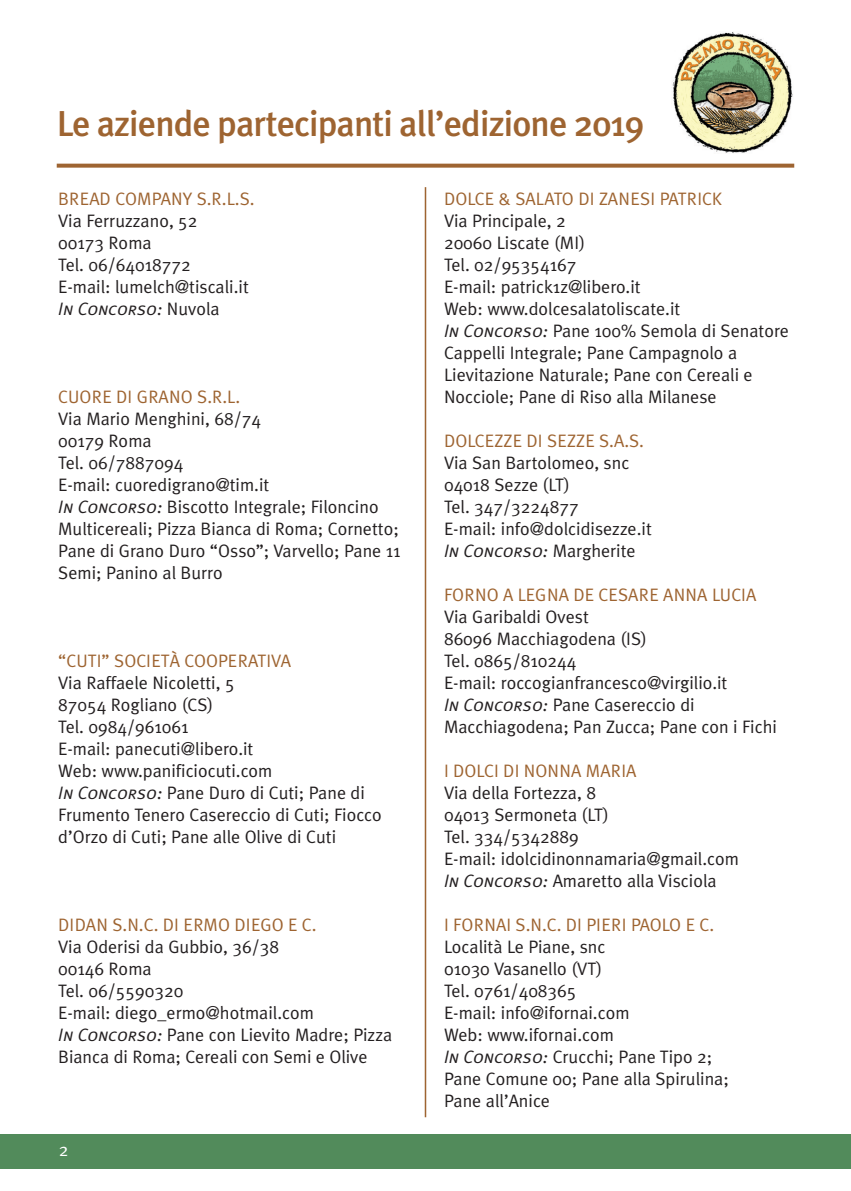
<style>
.page{position:relative;width:851px;height:1191px;background:#fff}
.page>*{position:absolute;margin:0;border:0;box-sizing:border-box;transform-origin:0 0}
.t1{font:500 36px "Meta Plus";letter-spacing:-.025em;color:#9e6431}
.t2{font:18px/22px "Meta Plus Normal";color:#231f20}
.t3{font:18px "Meta Plus Normal";color:#9e6431}
.t4{font:italic 18px "Meta Plus Normal Caps";color:#231f20}
.t5{font:18px "Meta Plus Normal";color:#fff}
.s1{font-family:"Meta Plus Normal";font-style:normal}
.s2{font-family:"Meta Plus Normal Caps";font-style:italic}
</style>
<div class="page">
<div style="left:0;top:1134px;width:850px;height:34px;background:#528b5b"></div>
<svg style="left:57px;top:164px;width:737px;height:4px;background:#a67143"></svg>
<img style="left:672px;top:32px;width:121px;height:121px">
<hr style="left:424px;top:187px;width:2px;height:930px;background:#9e6431">
<h1 class="t1" style="left:57px;top:102px;width:589px">Le aziende partecipanti all’edizione 2019</h1>
<p class="t3" style="left:58px;top:188px;width:198px">BREAD COMPANY S.R.L.S.</p>
<p class="t2" style="left:58px;top:209px;width:192px">Via Ferruzzano, 52<br>00173 Roma<br>Tel. 06/64018772<br>E-mail: lumelch@tiscali.it</p>
<p class="t4" style="left:58px;top:298px;width:163px">In Concorso: <span class="s1">Nuvola</span></p>
<p class="t3" style="left:58px;top:386px;width:183px">CUORE DI GRANO S.R.L.</p>
<p class="t2" style="left:58px;top:407px;width:344px">Via Mario Menghini, 68/74<br>00179 Roma<br>Tel. 06/7887094<br>E-mail: cuoredigrano@tim.it<br><span class="s2">In Concorso:</span> Biscotto Integrale; Filoncino<br>Multicereali; Pizza Bianca di Roma; Cornetto;<br>Pane di Grano Duro “Osso”; Varvello; Pane 11<br>Semi; Panino al Burro</p>
<p class="t3" style="left:58px;top:650px;width:234px">“CUTI” SOCIETÀ COOPERATIVA</p>
<p class="t2" style="left:58px;top:671px;width:325px">Via Raffaele Nicoletti, 5<br>87054 Rogliano (CS)<br>Tel. 0984/961061<br>E-mail: panecuti@libero.it<br>Web: www.panificiocuti.com<br><span class="s2">In Concorso:</span> Pane Duro di Cuti; Pane di<br>Frumento Tenero Casereccio di Cuti; Fiocco d’Orzo di Cuti; Pane alle Olive di Cuti</p>
<p class="t3" style="left:58px;top:914px;width:260px">DIDAN S.N.C. DI ERMO DIEGO E C.</p>
<p class="t2" style="left:58px;top:935px;width:335px">Via Oderisi da Gubbio, 36/38<br>00146 Roma<br>Tel. 06/5590320<br>E-mail: diego_ermo@hotmail.com<br><span class="s2">In Concorso:</span> Pane con Lievito Madre; Pizza<br>Bianca di Roma; Cereali con Semi e Olive</p>
<p class="t5" style="left:59px;top:1139px;width:11px">2</p>
<p class="t3" style="left:444px;top:188px;width:279px">DOLCE &amp; SALATO DI ZANESI PATRICK</p>
<p class="t2" style="left:444px;top:209px;width:346px">Via Principale, 2<br>20060 Liscate (MI)<br>Tel. 02/95354167<br>E-mail: patrick1z@libero.it<br>Web: www.dolcesalatoliscate.it<br><span class="s2">In Concorso:</span> Pane 100% Semola di Senatore<br>Cappelli Integrale; Pane Campagnolo a<br>Lievitazione Naturale; Pane con Cereali e<br>Nocciole; Pane di Riso alla Milanese</p>
<p class="t3" style="left:444px;top:430px;width:201px">DOLCEZZE DI SEZZE S.A.S.</p>
<p class="t2" style="left:444px;top:451px;width:209px">Via San Bartolomeo, snc<br>04018 Sezze (LT)<br>Tel. 347/3224877<br>E-mail: info@dolcidisezze.it</p>
<p class="t4" style="left:444px;top:540px;width:193px">In Concorso: <span class="s1">Margherite</span></p>
<p class="t3" style="left:444px;top:584px;width:314px">FORNO A LEGNA DE CESARE ANNA LUCIA</p>
<p class="t2" style="left:444px;top:605px;width:334px">Via Garibaldi Ovest<br>86096 Macchiagodena (IS)<br>Tel. 0865/810244<br>E-mail: roccogianfrancesco@virgilio.it<br><span class="s2">In Concorso:</span> Pane Casereccio di<br>Macchiagodena; Pan Zucca; Pane con i Fichi</p>
<p class="t3" style="left:444px;top:760px;width:194px">I DOLCI DI NONNA MARIA</p>
<p class="t2" style="left:444px;top:781px;width:296px">Via della Fortezza, 8<br>04013 Sermoneta (LT)<br>Tel. 334/5342889<br>E-mail: idolcidinonnamaria@gmail.com<br><span class="s2">In Concorso:</span> Amaretto alla Visciola</p>
<p class="t3" style="left:444px;top:914px;width:271px">I FORNAI S.N.C. DI PIERI PAOLO E C.</p>
<p class="t2" style="left:444px;top:935px;width:286px">Località Le Piane, snc<br>01030 Vasanello (VT)<br>Tel. 0761/408365<br>E-mail: info@ifornai.com<br>Web: www.ifornai.com<br><span class="s2">In Concorso:</span> Crucchi; Pane Tipo 2;<br>Pane Comune 00; Pane alla Spirulina;<br>Pane all’Anice</p>
</div>
